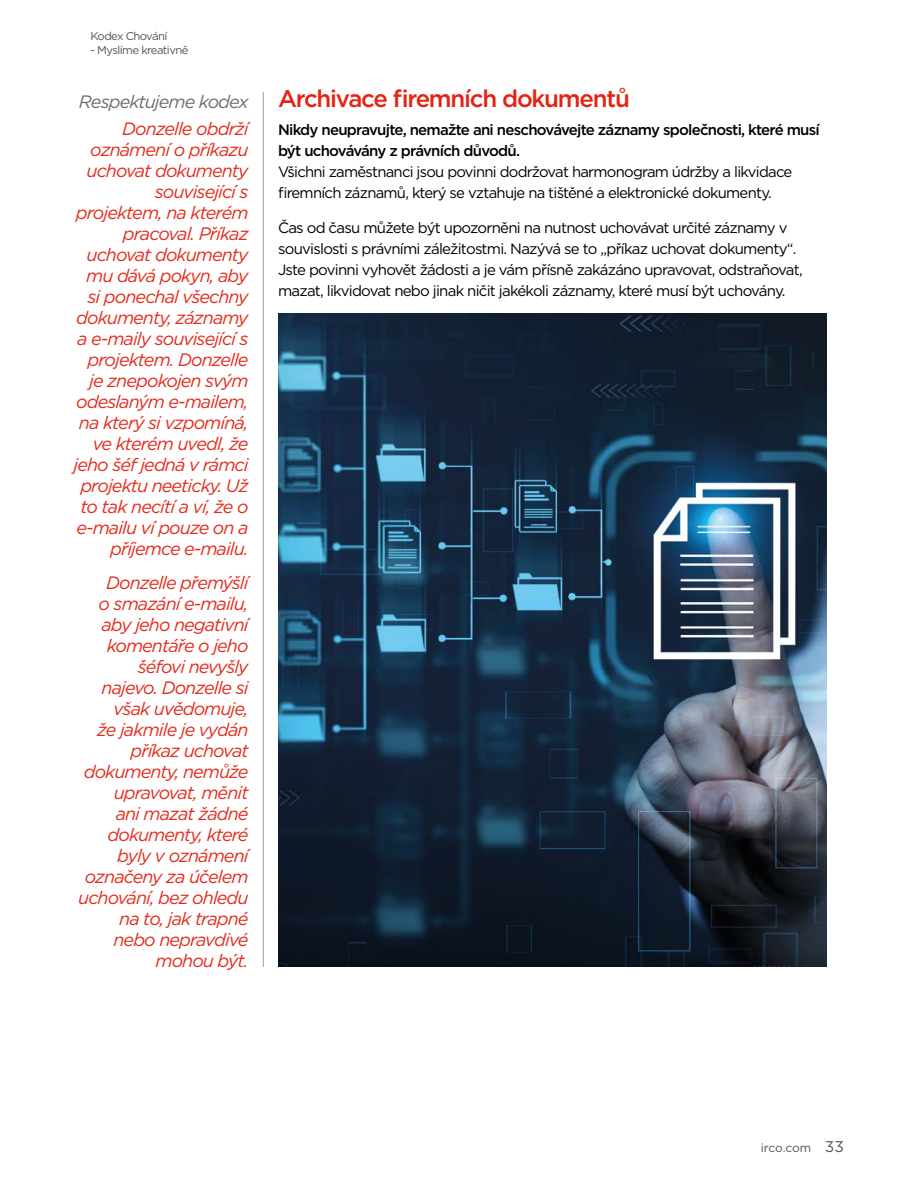
<style>
.page{position:relative;width:918px;height:1188px;background:#fff}
.page>*{position:absolute;margin:0;border:0;box-sizing:border-box;transform-origin:0 0}
.t1{font:500 24px "Gotham";letter-spacing:-.05em;color:#e42313}
.t2{font:italic 18px/21px "Gotham";letter-spacing:-.05em;color:#e52a1b;text-align:right}
.t3{font:italic 18px "Gotham";letter-spacing:-.05em;color:#6d6d6c}
.t4{font:15px/21px "Gotham";letter-spacing:-.05em;color:#000}
.t5{font:500 15px/21px "Gotham";letter-spacing:-.05em;color:#000}
.t6{font:12px "Gotham";letter-spacing:-.015em;color:#555454}
.t7{font:11.25px "Gotham";letter-spacing:-.05em;color:#555454}
.s1{font-size:15.45px}
</style>
<div class="page">
<hr style="left:263px;top:92px;width:1px;height:875px;background:#9e9e9d">
<img style="left:278px;top:313px;width:549px;height:654px">
<p class="t7" style="left:90px;top:29px;width:79px">Kodex Chování</p>
<p class="t7" style="left:90px;top:43px;width:100px">- Myslíme kreativně</p>
<p class="t3" style="left:79px;top:90px;width:171px">Respektujeme kodex</p>
<p class="t2" style="left:74px;top:118px;width:176px">Donzelle obdrží oznámení o příkazu uchovat dokumenty související s projektem, na kterém pracoval. Příkaz uchovat dokumenty mu dává pokyn, aby si ponechal všechny dokumenty, záznamy a e-maily související s projektem. Donzelle je znepokojen svým odeslaným e-mailem, na který si vzpomíná, ve kterém uvedl, že jeho šéf jedná v rámci projektu neeticky. Už to tak necítí a ví, že o e-mailu ví pouze on a příjemce e-mailu.</p>
<p class="t2" style="left:78px;top:572px;width:172px">Donzelle přemýšlí<br>o smazání e-mailu, aby jeho negativní komentáře o jeho šéfovi nevyšly najevo. Donzelle si však uvědomuje,<br>že jakmile je vydán příkaz uchovat dokumenty, nemůže upravovat, měnit<br>ani mazat žádné dokumenty, které byly v oznámení označeny za účelem uchování, bez ohledu na to, jak trapné nebo nepravdivé mohou být.</p>
<h1 class="t1" style="left:278px;top:83px;width:353px">Archivace firemních dokumentů</h1>
<p class="t5" style="left:278px;top:119px;width:543px">Nikdy neupravujte, nemažte ani neschovávejte záznamy společnosti, které musí být uchovávány z právních důvodů.</p>
<p class="t4" style="left:278px;top:161px;width:516px">Všichni zaměstnanci jsou povinni dodržovat harmonogram údržby a likvidace firemních záznamů, který se vztahuje na tištěné a elektronické dokumenty.</p>
<p class="t4" style="left:278px;top:216px;width:526px">Čas od času můžete být upozorněni na nutnost uchovávat určité záznamy v souvislosti s právními záležitostmi. Nazývá se to „příkaz uchovat dokumenty“.<br>Jste povinni vyhovět žádosti a je vám přísně zakázáno upravovat, odstraňovat, mazat, likvidovat nebo jinak ničit jakékoli záznamy, které musí být uchovány.</p>
<p class="t6" style="left:761px;top:1140px;width:85px">irco.com <span class="s1">33</span></p>
</div>
